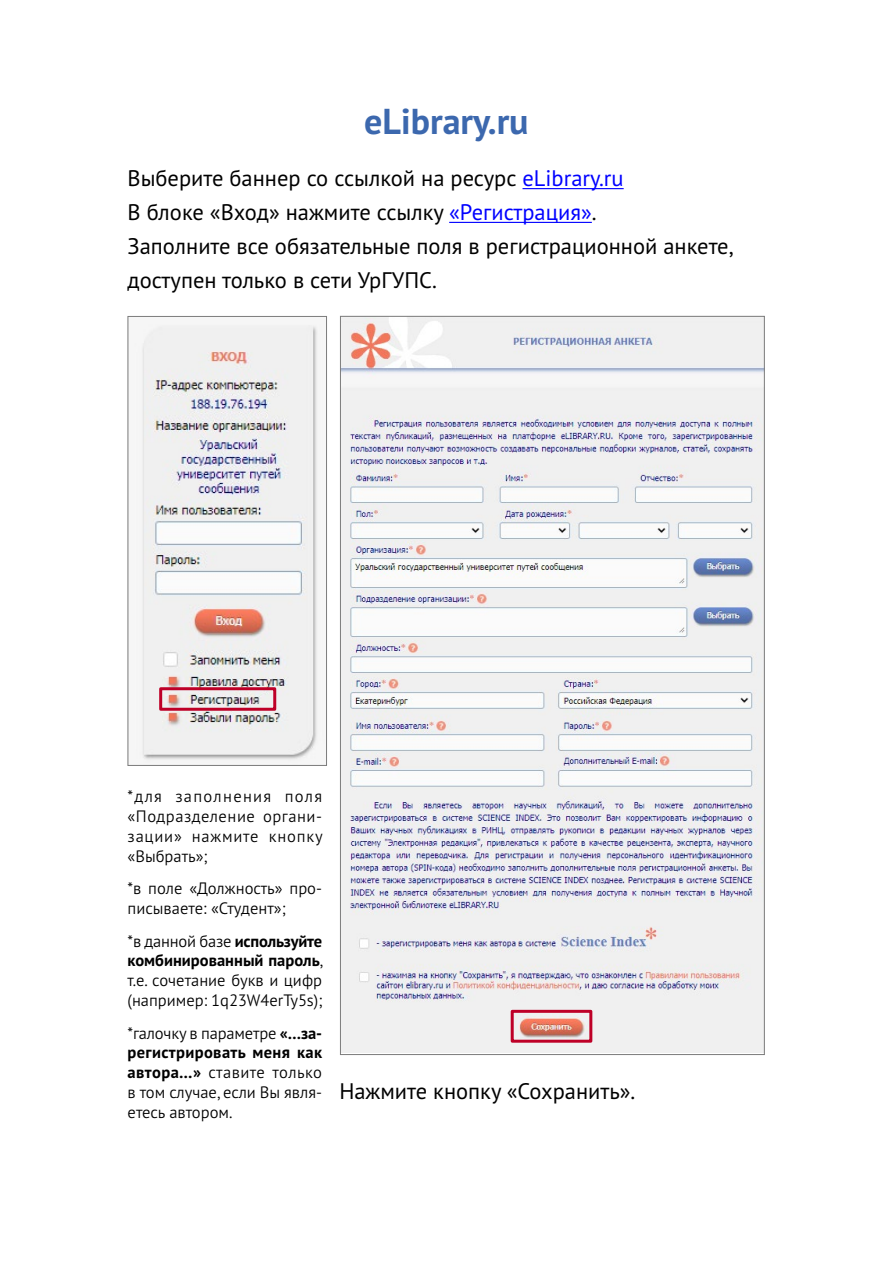
<style>
.page{position:relative;width:893px;height:1263px;background:#fff}
.page>*{position:absolute;margin:0;border:0;box-sizing:border-box;transform-origin:0 0}
.t1{font:700 36px "PT Sans Pro";color:#3c68ae}
.t2{font:22.5px/33.8px "PT Sans Pro";color:#000}
.t3{font:300 16.5px/19.8px "PT Sans Pro";color:#000;text-align:justify}
.s1{color:#00f}
.s2{font-weight:700}
</style>
<div class="page">
<hr style="left:522px;top:188px;width:102px;height:1px;background:#00f">
<hr style="left:449px;top:222px;width:143px;height:1px;background:#00f">
<img style="left:135px;top:325px;width:188px;height:438px">
<div style="left:128px;top:316px;width:199px;height:450px;border:1px solid #7c7c7c"></div>
<div style="left:159px;top:687px;width:117px;height:24px;border:3px solid #be0027"></div>
<img style="left:342px;top:318px;width:421px;height:735px">
<div style="left:511px;top:1010px;width:81px;height:33px;border:3px solid #be0027"></div>
<h1 class="t1" style="left:364px;top:98px;width:166px">eLibrary.ru</h1>
<h2 class="t2" style="left:128px;top:161px;width:608px">Выберите баннер со ссылкой на ресурс <span class="s1">eLibrary.ru<br></span>В блоке «Вход» нажмите ссылку <span class="s1">«Регистрация»</span>.<br>Заполните все обязательные поля в регистрационной анкете, доступен только в сети УрГУПС.</h2>
<p class="t3" style="left:128px;top:786px;width:197px">*для заполнения поля «Подразделение органи&shy;зации» нажмите кнопку «Выбрать»;</p>
<p class="t3" style="left:128px;top:878px;width:196px">*в поле «Должность» про&shy;писываете: «Студент»;</p>
<p class="t3" style="left:128px;top:930px;width:197px">*в данной базе <span class="s2">используйте комбинированный пароль</span>, т.е. сочетание букв и цифр (например: 1q23W4erTy5s);</p>
<p class="t3" style="left:128px;top:1022px;width:196px">*галочку в параметре <span class="s2">«…за&shy;регистрировать меня как автора…»</span> ставите только в том случае, если Вы явля&shy;етесь автором.</p>
<h2 class="t2" style="left:339px;top:1073px;width:298px">Нажмите кнопку «Сохранить».</h2>
</div>
